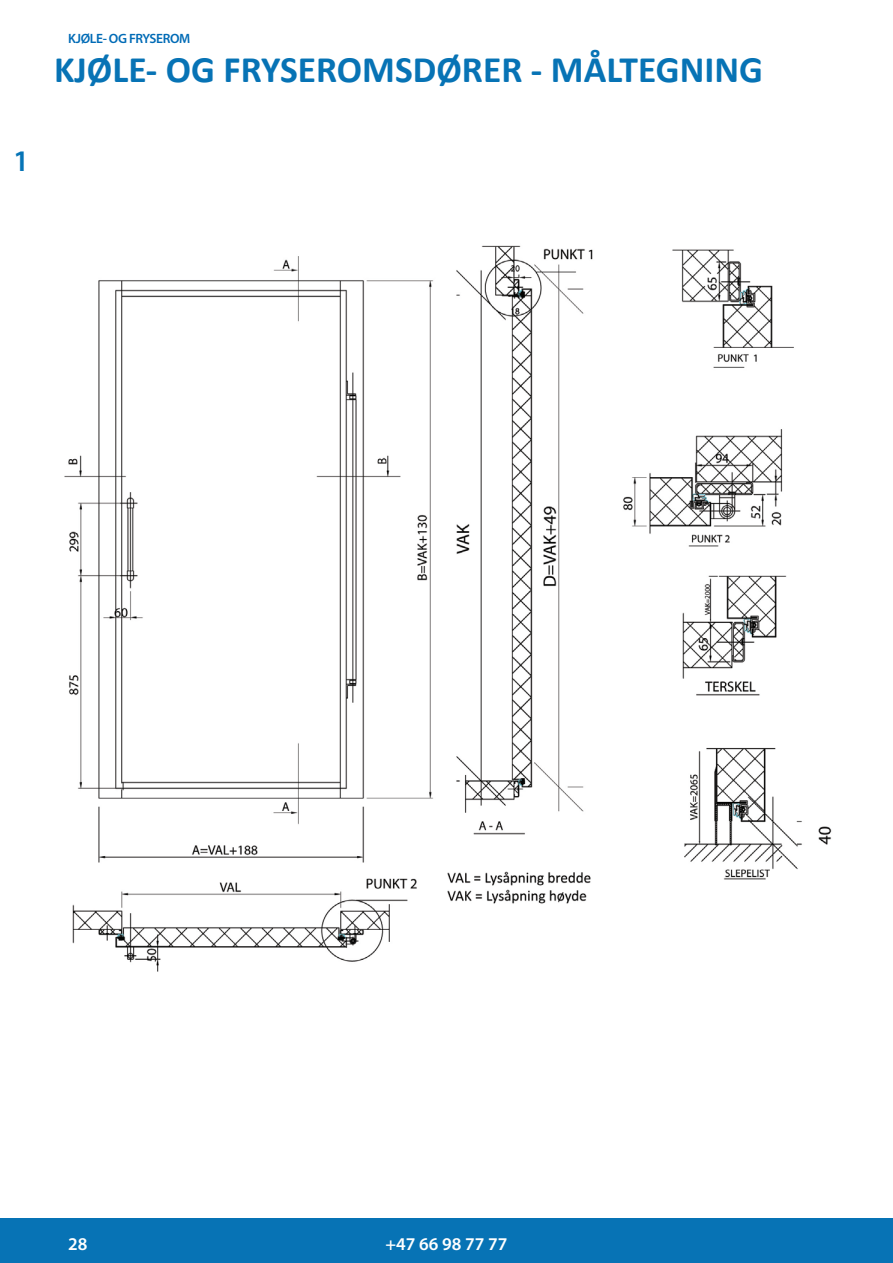
<style>
.page{position:relative;width:893px;height:1263px;background:#fff}
.page>*{position:absolute;margin:0;border:0;box-sizing:border-box;transform-origin:0 0}
.Produkt_heading{font:700 37.5px "Calibri";color:#0773b5}
.t1{font:600 30px "Myriad Pro";color:#0674b6}
.t2{font:600 18px "Myriad Pro";color:#fff}
.t3{font:600 13.5px "Myriad Pro";letter-spacing:-.03em;color:#006bb6}
</style>
<div class="page">
<div style="left:0;top:1218px;width:893px;height:45px;background:#0773b5"></div>
<img style="left:64px;top:245px;width:768px;height:727px">
<div style="left:0;top:247px;width:15px;height:1016px;background:#fff"></div>
<p class="t1" style="left:13px;top:142px;width:18px">1</p>
<p class="t3" style="left:68px;top:30px;width:124px">KJØLE- OG FRYSEROM</p>
<p class="Produkt_heading" style="left:54px;top:43px;width:710px">KJØLE- OG FRYSEROMSDØRER - MÅLTEGNING</p>
<p class="t2" style="left:68px;top:1232px;width:21px">28</p>
<p class="t2" style="left:385px;top:1232px;width:124px">+47 66 98 77 77</p>
</div>
